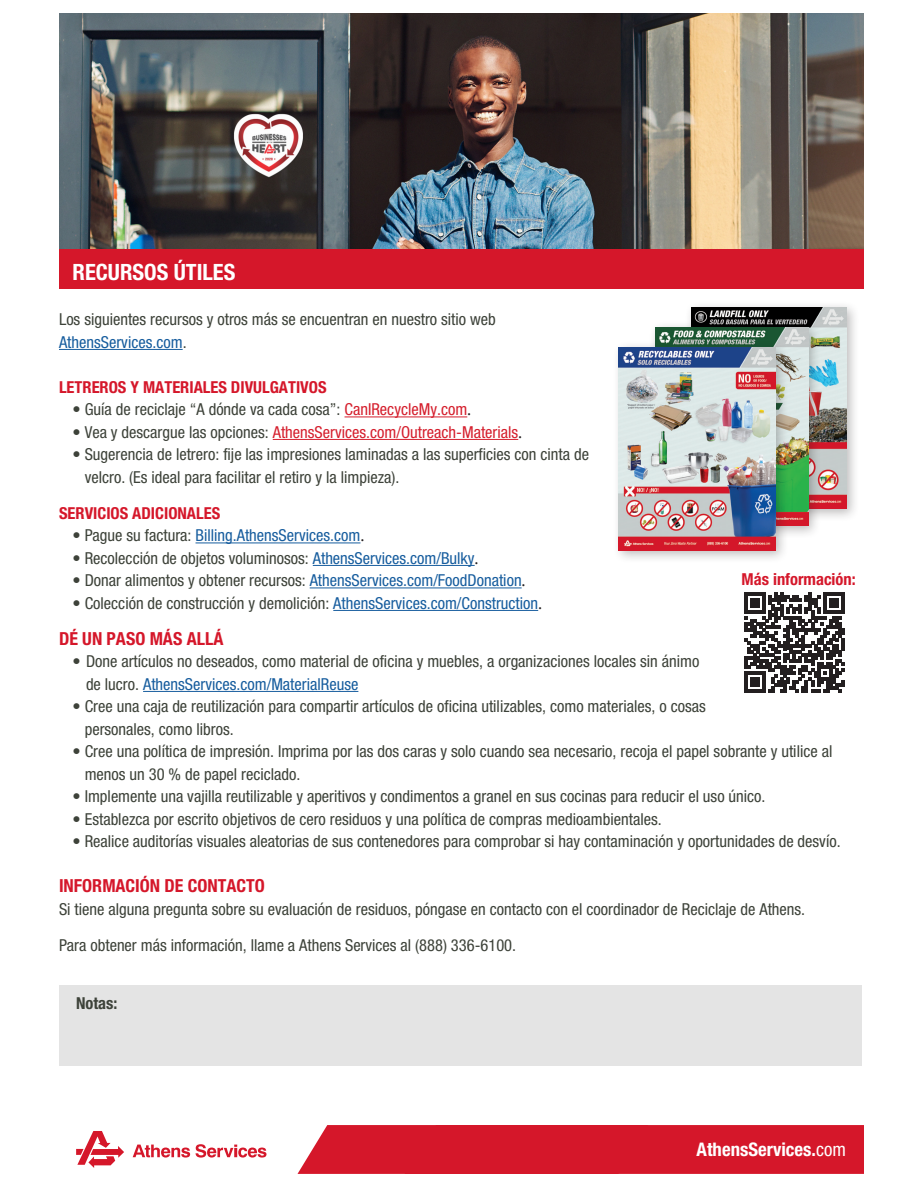
<style>
.page{position:relative;width:918px;height:1188px;background:#fff}
.page>*{position:absolute;margin:0;border:0;box-sizing:border-box;transform-origin:0 0}
.t1{font:700 condensed 22.5px "Helvetica Neue LT Std";color:#fff}
.t2{font:700 condensed 18.75px "Helvetica Neue LT Std";color:#fff}
.t3{font:700 condensed 18px "Helvetica Neue LT Std";color:#d5172a}
.t4{font:condensed 16.5px/22.5px "Helvetica Neue LT Std";color:#3d4239}
.t5{font:700 condensed 16.5px "Helvetica Neue LT Std";color:#d5172a}
.t6{font:condensed 16.5px "Helvetica Neue LT Std";color:#d51f2d}
.t7{font:condensed 16.5px "Helvetica Neue LT Std";color:#175d9e}
.t8{font:700 condensed 16.5px "Helvetica Neue LT Std";color:#3d4239}
.s1{color:#175d9e}
.s2{color:#d51f2d}
.s3{font-family:"Minion Pro";font-stretch:normal;font-size:18px;color:#231f20}
.s4{color:#3d4239}
.s5{font-weight:400}
</style>
<div class="page">
<div style="left:298px;top:1125px;width:566px;height:49px;background:#d5172a"></div>
<svg style="left:133px;top:1145px;width:57px;height:13px"></svg>
<svg style="left:196px;top:1144px;width:70px;height:14px"></svg>
<svg style="left:76px;top:1131px;width:48px;height:37px"></svg>
<div style="left:59px;top:248px;width:805px;height:41px;background:#d5172a"></div>
<hr style="left:59px;top:349px;width:124px;height:1px;background:#175d9e">
<hr style="left:345px;top:417px;width:122px;height:1px;background:#d51f2d">
<hr style="left:273px;top:439px;width:245px;height:1px;background:#d51f2d">
<hr style="left:196px;top:543px;width:164px;height:1px;background:#175d9e">
<hr style="left:313px;top:565px;width:162px;height:1px;background:#175d9e">
<hr style="left:310px;top:588px;width:212px;height:1px;background:#175d9e">
<hr style="left:333px;top:610px;width:205px;height:1px;background:#175d9e">
<hr style="left:143px;top:691px;width:215px;height:1px;background:#175d9e">
<img style="left:59px;top:14px;width:805px;height:234px">
<svg style="left:744px;top:592px;width:101px;height:101px"></svg>
<div style="left:59px;top:986px;width:802px;height:80px;background:#e4e4e4"></div>
<div style="left:685px;top:301px;width:175px;height:221px;background:#231f20;opacity:.3"></div>
<img style="left:691px;top:308px;width:155px;height:201px">
<div style="left:648px;top:321px;width:174px;height:218px;background:#231f20;opacity:.3"></div>
<img style="left:655px;top:328px;width:153px;height:198px">
<div style="left:612px;top:341px;width:177px;height:222px;background:#231f20;opacity:.3"></div>
<img style="left:619px;top:348px;width:156px;height:202px">
<p class="t1" style="left:73px;top:259px;width:164px">RECURSOS ÚTILES</p>
<p class="t4" style="left:59px;top:308px;width:438px">Los siguientes recursos y otros más se encuentran en nuestro sitio web<br><span class="s1">AthensServices.com</span>.</p>
<p class="t5" style="left:59px;top:377px;width:269px">LETREROS Y MATERIALES DIVULGATIVOS</p>
<p class="t4" style="left:73px;top:398px;width:400px">• Guía de reciclaje “A dónde va cada cosa”: <span class="s2">CanIRecycleMy.com</span><span class="s3">.</span></p>
<p class="t6" style="left:73px;top:422px;width:451px"><span class="s4">• Vea y descargue las opciones:</span> AthensServices.com/Outreach-Materials<span class="s3">.</span></p>
<p class="t4" style="left:85px;top:443px;width:506px;text-indent:-12px">• Sugerencia de letrero: fije las impresiones laminadas a las superficies con cinta de velcro. (Es ideal para facilitar el retiro y la limpieza).</p>
<p class="t5" style="left:59px;top:503px;width:163px">SERVICIOS ADICIONALES</p>
<p class="t7" style="left:73px;top:526px;width:294px"><span class="s4">• Pague su factura:</span> Billing.AthensServices.com<span class="s3">.</span></p>
<p class="t4" style="left:73px;top:547px;width:408px">• Recolección de objetos voluminosos: <span class="s1">AthensServices.com/Bulky</span><span class="s3">.</span></p>
<p class="t4" style="left:73px;top:569px;width:455px">• Donar alimentos y obtener recursos: <span class="s1">AthensServices.com/FoodDonation</span><span class="s3">.</span></p>
<p class="t4" style="left:73px;top:592px;width:471px">• Colección de construcción y demolición: <span class="s1">AthensServices.com/Construction</span><span class="s3">.</span></p>
<p class="t3" style="left:59px;top:627px;width:166px">DÉ UN PASO MÁS ALLÁ</p>
<p class="t4" style="left:86px;top:650px;width:615px;text-indent:-14px">• Done artículos no deseados, como material de oficina y muebles, a organizaciones locales sin ánimo de lucro. <span class="s1">AthensServices.com/MaterialReuse</span></p>
<p class="t4" style="left:85px;top:695px;width:623px;text-indent:-12px">• Cree una caja de reutilización para compartir artículos de oficina utilizables, como materiales, o cosas personales, como libros.</p>
<p class="t4" style="left:85px;top:740px;width:749px;text-indent:-12px">• Cree una política de impresión. Imprima por las dos caras y solo cuando sea necesario, recoja el papel sobrante y utilice al menos un 30 % de papel reciclado.</p>
<p class="t4" style="left:73px;top:785px;width:695px">• Implemente una vajilla reutilizable y aperitivos y condimentos a granel en sus cocinas para reducir el uso único.</p>
<p class="t4" style="left:73px;top:808px;width:591px">• Establezca por escrito objetivos de cero residuos y una política de compras medioambientales.</p>
<p class="t4" style="left:73px;top:830px;width:770px">• Realice auditorías visuales aleatorias de sus contenedores para comprobar si hay contaminación y oportunidades de desvío.</p>
<p class="t3" style="left:59px;top:875px;width:207px">INFORMACIÓN DE CONTACTO</p>
<p class="t4" style="left:59px;top:898px;width:748px">Si tiene alguna pregunta sobre su evaluación de residuos, póngase en contacto con el coordinador de Reciclaje de Athens.</p>
<p class="t4" style="left:59px;top:934px;width:459px">Para obtener más información, llame a Athens Services al (888) 336-6100.</p>
<p class="t5" style="left:742px;top:569px;width:116px">Más información:</p>
<p class="t8" style="left:76px;top:993px;width:43px">Notas:</p>
<p class="t2" style="left:697px;top:1138px;width:151px">AthensServices.<span class="s5">com</span></p>
</div>
